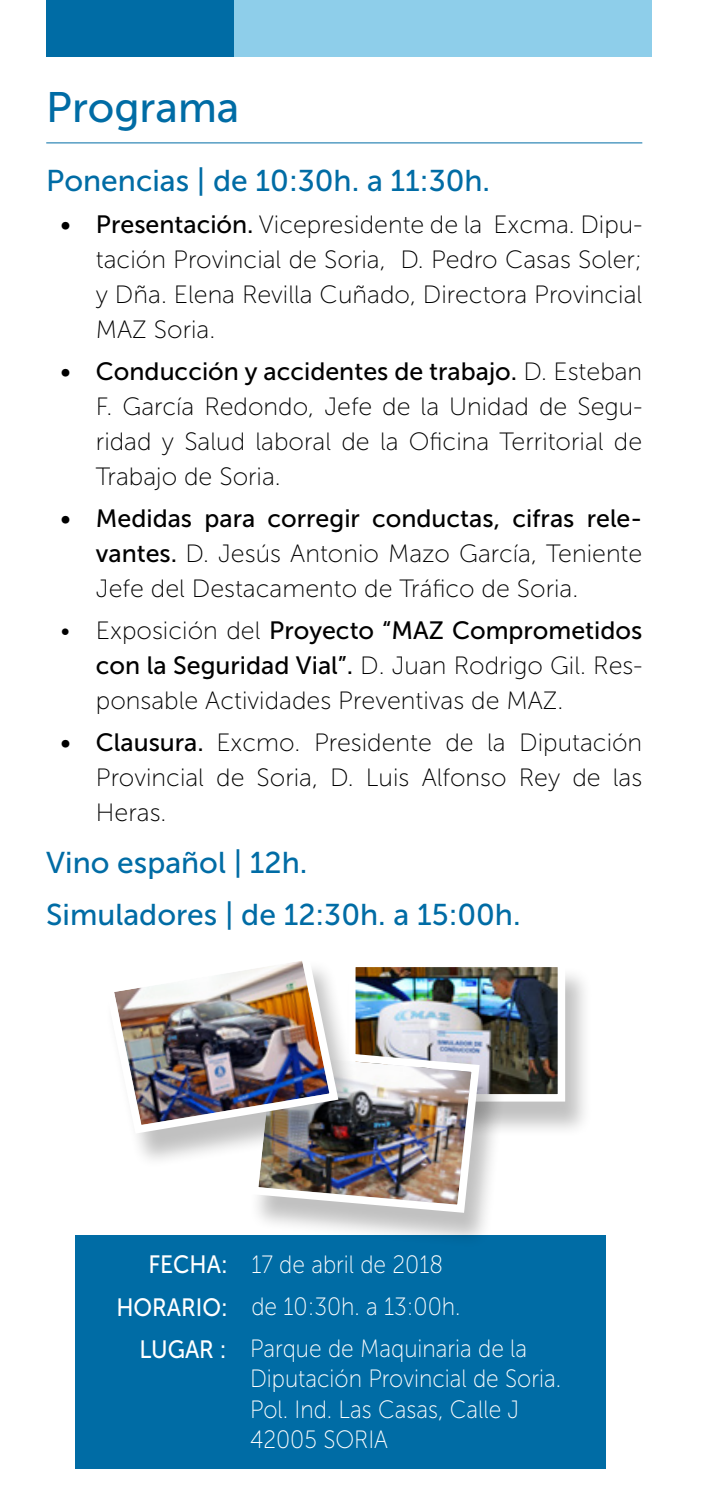
<style>
.page{position:relative;width:702px;height:1489px;background:#fff}
.page>*{position:absolute;margin:0;border:0;box-sizing:border-box;transform-origin:0 0}
.t1{font:42.5px "Museo Sans 500";color:#006ca5}
.t2{font:30px "Museo Sans 500";color:#006ca5}
.t3{font:25px/35px "Museo Sans 100";color:#000;text-align:justify}
.t4{font:25px/30px "Museo Sans 100";color:#fff;scale:.91 1}
.t5{font:25px "Museo Sans 500";color:#fff;scale:.91 1}
.s1{font-family:"Museo Sans 500"}
</style>
<div class="page">
<hr style="left:46px;top:142px;width:596px;height:1px;background:#006ca5">
<div style="left:75px;top:1235px;width:530px;height:233px;background:#006ca5"></div>
<div style="left:344px;top:965px;width:249px;height:173px;background:#000;opacity:.25"></div>
<div style="left:248px;top:1053px;width:259px;height:194px;background:#000;opacity:.25"></div>
<img style="left:248px;top:965px;width:321px;height:251px">
<div style="left:103px;top:958px;width:262px;height:211px;background:#000;opacity:.25"></div>
<img style="left:103px;top:958px;width:240px;height:180px">
<div style="left:46px;top:0;width:196px;height:57px;background:#006ca5"></div>
<div style="left:234px;top:0;width:418px;height:57px;background:#8eceea"></div>
<p class="t1" style="left:46px;top:84px;width:194px">Programa</p>
<p class="t2" style="left:46px;top:164px;width:445px">Ponencias | de 10:30h. a 11:30h.</p>
<p class="t3" style="left:96px;top:207px;width:548px;text-indent:-35px"><span class="s1">• Presentación.</span> Vicepresidente de la Excma. Dipu&shy;tación Provincial de Soria, D. Pedro Casas Soler; y Dña. Elena Revilla Cuñado, Directora Provincial MAZ Soria.</p>
<p class="t3" style="left:96px;top:354px;width:548px;text-indent:-35px"><span class="s1">• Conducción y accidentes de trabajo.</span> D. Esteban F. García Redondo, Jefe de la Unidad de Segu&shy;ridad y Salud laboral de la Oficina Territorial de Trabajo de Soria.</p>
<p class="t3" style="left:96px;top:501px;width:548px;text-indent:-35px"><span class="s1">• Medidas para corregir conductas, cifras rele&shy;vantes.</span> D. Jesús Antonio Mazo García, Teniente Jefe del Destacamento de Tráfico de Soria.</p>
<p class="t3" style="left:96px;top:613px;width:548px;text-indent:-35px">• Exposición del <span class="s1">Proyecto “MAZ Comprometidos con la Seguridad Vial”.</span> D. Juan Rodrigo Gil. Res&shy;ponsable Actividades Preventivas de MAZ.</p>
<p class="t3" style="left:96px;top:725px;width:548px;text-indent:-35px"><span class="s1">• Clausura.</span> Excmo. Presidente de la Diputación Provincial de Soria, D. Luis Alfonso Rey de las Heras.</p>
<p class="t2" style="left:46px;top:846px;width:263px">Vino español | 12h.</p>
<p class="t2" style="left:46px;top:898px;width:476px">Simuladores | de 12:30h. a 15:00h.</p>
<p class="t5" style="left:148px;top:1250px;width:89px">FECHA:</p>
<p class="t5" style="left:116px;top:1293px;width:124px">HORARIO:</p>
<p class="t5" style="left:139px;top:1335px;width:97px">LUGAR :</p>
<p class="t4" style="left:251px;top:1249px;width:212px">17 de abril de 2018</p>
<p class="t4" style="left:251px;top:1291px;width:231px">de 10:30h. a 13:00h.</p>
<p class="t4" style="left:250px;top:1333px;width:343px">Parque de Maquinaria de la<br>Diputación Provincial de Soria.</p>
<p class="t4" style="left:250px;top:1393px;width:297px">Pol. Ind. Las Casas, Calle J</p>
<p class="t4" style="left:250px;top:1423px;width:153px">42005 SORIA</p>
</div>
